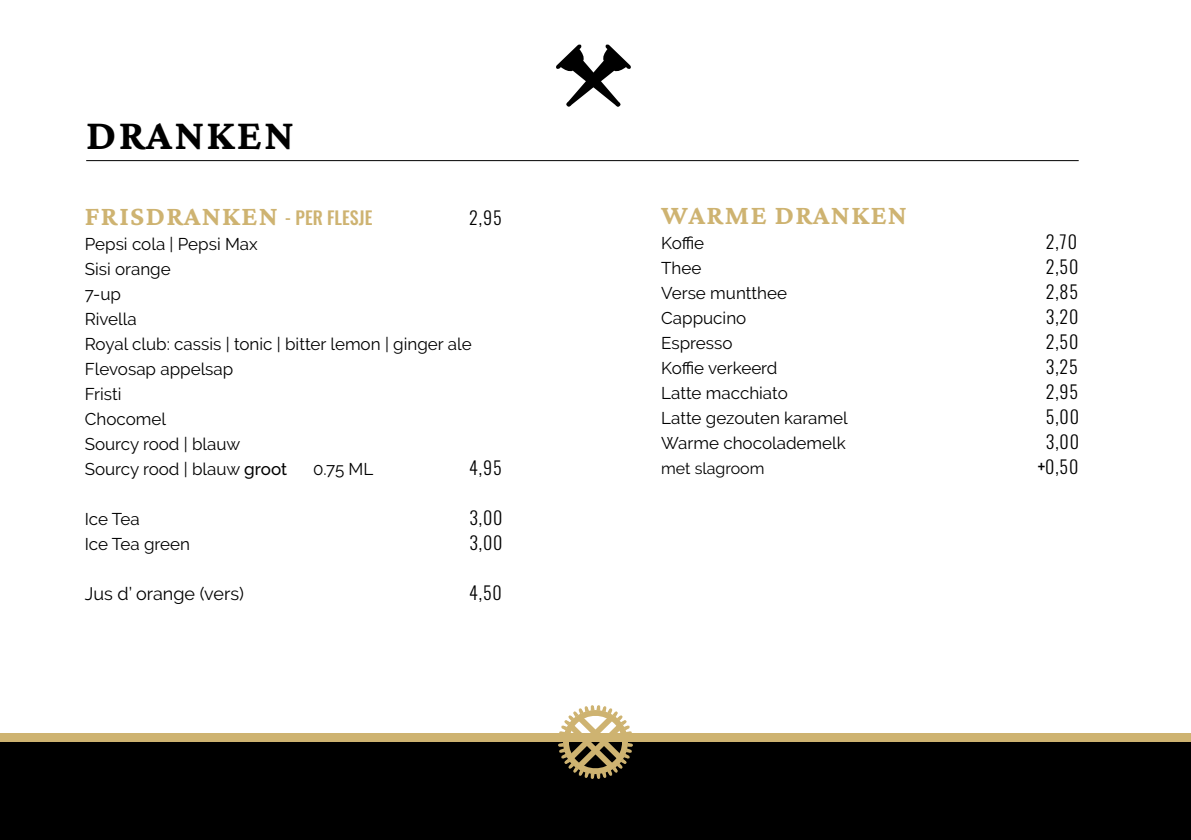
<style>
.page{position:relative;width:1191px;height:840px;background:#fff}
.page>*{position:absolute;margin:0;border:0;box-sizing:border-box;transform-origin:0 0}
.t1{font:700 44px "Crimson Pro";letter-spacing:.05em;color:#000}
.t2{font:700 28px "Crimson Pro";letter-spacing:.05em;color:#ceb371}
.t3{font:300 18px "Oswald";letter-spacing:.05em;color:#000}
.t4{font:18px "Raleway";color:#000}
.t5{font:17px/25px "Raleway";color:#000}
.t6{font:16px "Raleway";color:#000}
.s1{font-family:"Oswald";font-weight:500;font-size:18px}
.s2{font-weight:500}
.s3{font-weight:400}
</style>
<div class="page">
<div style="left:0;top:741px;width:1191px;height:98px;background:#000"></div>
<div style="left:0;top:733px;width:1191px;height:8px;background:#ceb371"></div>
<svg style="left:558px;top:705px;width:75px;height:73px"></svg>
<hr style="left:86px;top:160px;width:992px;height:1px;background:#000">
<svg style="left:556px;top:44px;width:75px;height:63px"></svg>
<h1 class="t1" style="left:86px;top:112px;width:209px">DRANKEN</h1>
<h2 class="t2" style="left:85px;top:201px;width:289px">FRISDRANKEN <span class="s1">- PER FLESJE</span></h2>
<p class="t3" style="left:469px;top:210px;width:34px">2,95</p>
<p class="t5" style="left:85px;top:232px;width:388px">Pepsi cola | Pepsi Max<br>Sisi orange<br>7-up<br>Rivella<br>Royal club: cassis | tonic | bitter lemon | ginger ale<br>Flevosap appelsap<br>Fristi<br>Chocomel<br>Sourcy rood | blauw<br>Sourcy rood | blauw <span class="s2">groot</span></p>
<p class="t5" style="left:313px;top:458px;width:62px">0.75 ML</p>
<p class="t3" style="left:469px;top:460px;width:34px">4,95</p>
<p class="t5" style="left:85px;top:507px;width:56px">Ice Tea</p>
<p class="t3" style="left:469px;top:510px;width:35px">3,00</p>
<p class="t5" style="left:85px;top:532px;width:107px">Ice Tea green</p>
<p class="t3" style="left:469px;top:535px;width:35px">3,00</p>
<p class="t4" style="left:85px;top:586px;width:161px">Jus d’ orange (vers)</p>
<p class="t3" style="left:469px;top:585px;width:34px">4,50</p>
<h2 class="t2" style="left:661px;top:200px;width:247px">WARME DRANKEN</h2>
<p class="t5" style="left:661px;top:230px;width:44px">Koffie</p>
<p class="t3" style="left:1045px;top:234px;width:33px">2,70</p>
<p class="t5" style="left:661px;top:256px;width:42px">Thee</p>
<p class="t3" style="left:1045px;top:259px;width:34px">2,50</p>
<p class="t5" style="left:661px;top:281px;width:127px">Verse muntthee</p>
<p class="t3" style="left:1045px;top:284px;width:34px">2,85</p>
<p class="t5" style="left:661px;top:306px;width:87px">Cappucino</p>
<p class="t3" style="left:1045px;top:309px;width:34px">3,20</p>
<p class="t5" style="left:661px;top:331px;width:73px">Espresso</p>
<p class="t3" style="left:1045px;top:334px;width:34px">2,50</p>
<p class="t5" style="left:661px;top:355px;width:118px">Koffie verkeerd</p>
<p class="t3" style="left:1045px;top:359px;width:33px">3,25</p>
<p class="t5" style="left:661px;top:381px;width:128px">Latte macchiato</p>
<p class="t3" style="left:1045px;top:384px;width:34px">2,95</p>
<p class="t5" style="left:661px;top:405px;width:188px">Latte gezouten karamel</p>
<p class="t3" style="left:1046px;top:409px;width:35px">5,00</p>
<p class="t5" style="left:661px;top:430px;width:186px">Warme chocolademelk</p>
<p class="t3" style="left:1045px;top:434px;width:35px">3,00</p>
<p class="t6" style="left:661px;top:461px;width:105px">met slagroom</p>
<p class="t3" style="left:1037px;top:459px;width:42px"><span class="s3">+</span>0,50</p>
</div>
